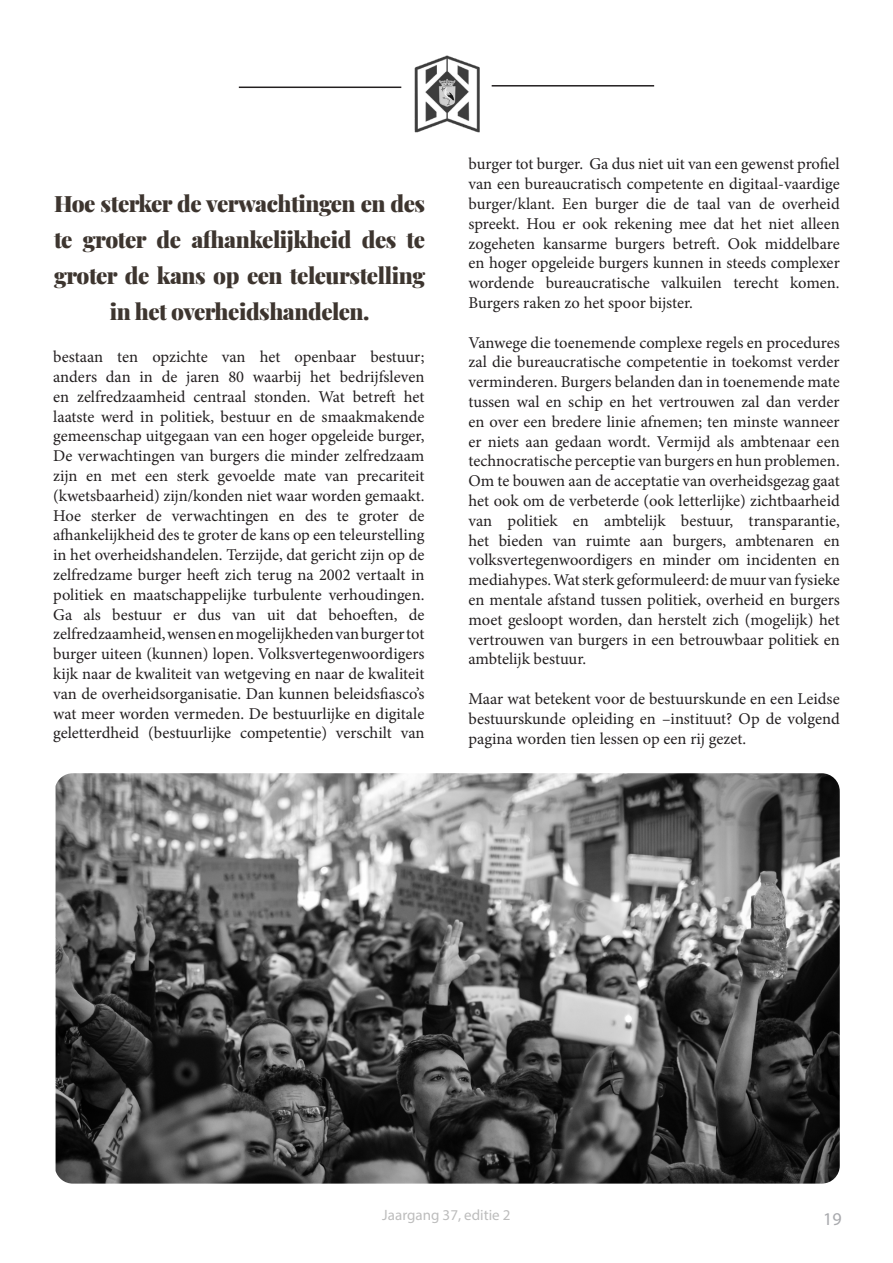
<style>
.page{position:relative;width:893px;height:1263px;background:#fff}
.page>*{position:absolute;margin:0;border:0;box-sizing:border-box;transform-origin:0 0}
.t1{font:900 22.5px/36px "Playfair Display";letter-spacing:-.02em;color:#3d352f;text-align:center}
.t2{font:18px "Myriad Pro";color:#a8a9ad}
.t3{font:16.5px/19.8px "Minion Pro";color:#231f20;text-align:justify}
.t4{font:15px "Myriad Pro";color:#bdbdbd}
</style>
<div class="page">
<hr style="left:239px;top:87px;width:162px;height:1px;background:#231f20">
<hr style="left:492px;top:85px;width:162px;height:2px;background:#231f20">
<img style="left:56px;top:773px;width:784px;height:410px">
<p class="t1" style="left:54px;top:184px;width:373px">Hoe sterker de verwachtingen en des te groter de afhankelijkheid des te groter de kans op een teleurstelling in het overheidshandelen.</p>
<p class="t3" style="left:53px;top:347px;width:373px">bestaan ten opzichte van het openbaar bestuur; anders dan in de jaren 80 waarbij het bedrijfsleven en zelfredzaamheid centraal stonden. Wat betreft het laatste werd in politiek, bestuur en de smaakmakende gemeenschap uitgegaan van een hoger opgeleide burger, De verwachtingen van burgers die minder zelfredzaam zijn en met een sterk gevoelde mate van precariteit (kwetsbaarheid) zijn/konden niet waar worden gemaakt.<br>Hoe sterker de verwachtingen en des te groter de afhankelijkheid des te groter de kans op een teleurstelling in het overheidshandelen. Terzijde, dat gericht zijn op de zelfredzame burger heeft zich terug na 2002 vertaalt in politiek en maatschappelijke turbulente verhoudingen.<br>Ga als bestuur er dus van uit dat behoeften, de zelfredzaamheid, wensen en mogelijkheden van burger tot burger uiteen (kunnen) lopen. Volksvertegenwoordigers kijk naar de kwaliteit van wetgeving en naar de kwaliteit van de overheidsorganisatie. Dan kunnen beleidsfiasco’s wat meer worden vermeden. De bestuurlijke en digitale geletterdheid (bestuurlijke competentie) verschilt van</p>
<p class="t3" style="left:468px;top:154px;width:373px">burger tot burger. Ga dus niet uit van een gewenst profiel van een bureaucratisch competente en digitaal-vaardige burger/klant. Een burger die de taal van de overheid spreekt. Hou er ook rekening mee dat het niet alleen zogeheten kansarme burgers betreft. Ook middelbare en hoger opgeleide burgers kunnen in steeds complexer wordende bureaucratische valkuilen terecht komen.<br>Burgers raken zo het spoor bijster.</p>
<p class="t3" style="left:468px;top:332px;width:373px">Vanwege die toenemende complexe regels en procedures zal die bureaucratische competentie in toekomst verder verminderen. Burgers belanden dan in toenemende mate tussen wal en schip en het vertrouwen zal dan verder en over een bredere linie afnemen; ten minste wanneer er niets aan gedaan wordt. Vermijd als ambtenaar een technocratische perceptie van burgers en hun problemen.<br>Om te bouwen aan de acceptatie van overheidsgezag gaat het ook om de verbeterde (ook letterlijke) zichtbaarheid van politiek en ambtelijk bestuur, transparantie, het bieden van ruimte aan burgers, ambtenaren en volksvertegenwoordigers en minder om incidenten en mediahypes. Wat sterk geformuleerd: de muur van fysieke en mentale afstand tussen politiek, overheid en burgers moet gesloopt worden, dan herstelt zich (mogelijk) het vertrouwen van burgers in een betrouwbaar politiek en ambtelijk bestuur.</p>
<p class="t3" style="left:468px;top:689px;width:373px">Maar wat betekent voor de bestuurskunde en een Leidse bestuurskunde opleiding en –instituut? Op de volgend pagina worden tien lessen op een rij gezet.</p>
<p class="t4" style="left:382px;top:1206px;width:130px">Jaargang 37, editie 2</p>
<p class="t2" style="left:823px;top:1207px;width:20px">19</p>
</div>
